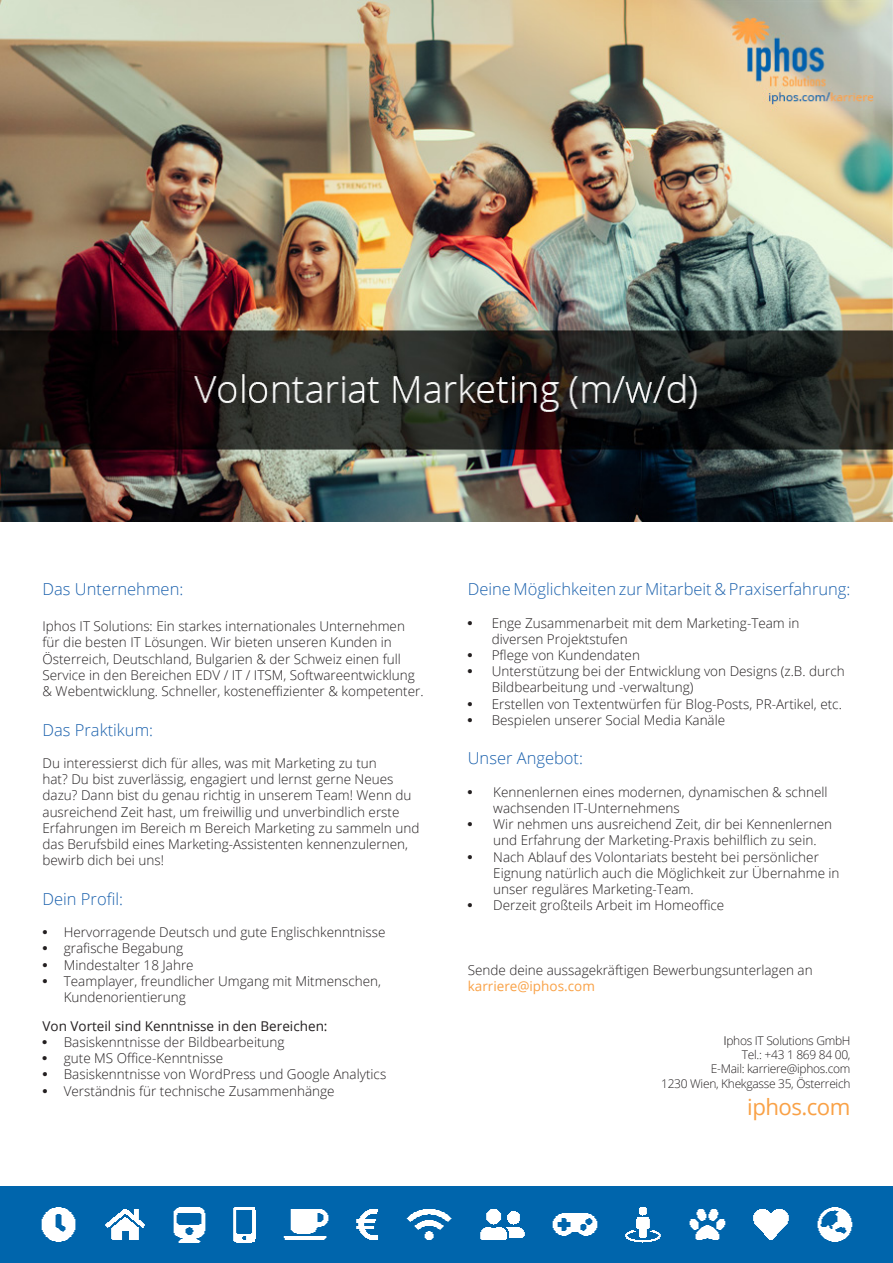
<style>
.page{position:relative;width:893px;height:1263px;background:#fff}
.page>*{position:absolute;margin:0;border:0;box-sizing:border-box;transform-origin:0 0}
.t1{font:22.2px "Open Sans";letter-spacing:-.025em;color:#f9a146}
.t2{font:300 16.5px "Open Sans";color:#1b61ad}
.t3{font:300 13.5px/16.2px "Open Sans";color:#231f20}
.t4{font:13.5px "Open Sans";color:#231f20}
.t5{font:300 12px/14.4px "Open Sans";letter-spacing:-.025em;color:#231f20;text-align:right}
.s1{font-family:"Univers LT Std";font-weight:400;font-stretch:condensed}
.s2{font-weight:400;color:#f9a146}
.s3{font-family:"Univers LT Std"}
</style>
<div class="page">
<img style="left:0;top:1186px;width:893px;height:77px">
<img style="left:0;top:0;width:893px;height:522px">
<p class="t2" style="left:43px;top:578px;width:142px">Das Unternehmen:</p>
<p class="t3" style="left:43px;top:618px;width:383px">Iphos IT Solutions: Ein starkes internationales Unternehmen für die besten IT Lösungen. Wir bieten unseren Kunden in Österreich, Deutschland, Bulgarien &amp; der Schweiz einen full Service in den Bereichen EDV / IT / ITSM, Softwareentwicklung &amp; Webentwicklung. Schneller, kosteneffizienter &amp; kompetenter.</p>
<p class="t2" style="left:43px;top:718px;width:112px">Das Praktikum:</p>
<p class="t3" style="left:43px;top:755px;width:378px">Du interessierst dich für alles, was mit Marketing zu tun<br>hat? Du bist zuverlässig, engagiert und lernst gerne Neues dazu? Dann bist du genau richtig in unserem Team! Wenn du ausreichend Zeit hast, um freiwillig und unverbindlich erste Erfahrungen im Bereich m Bereich Marketing zu sammeln und das Berufsbild eines Marketing-Assistenten kennenzulernen, bewirb dich bei uns!</p>
<p class="t2" style="left:43px;top:887px;width:82px">Dein Profil:</p>
<p class="t3" style="left:43px;top:924px;width:344px"><span class="s1">•</span> Hervorragende Deutsch und gute Englischkenntnisse</p>
<p class="t3" style="left:43px;top:940px;width:142px"><span class="s1">•</span> grafische Begabung</p>
<p class="t3" style="left:43px;top:956px;width:152px"><span class="s1">•</span> Mindestalter 18 Jahre</p>
<p class="t3" style="left:64px;top:972px;width:319px;text-indent:-21px"><span class="s1">•</span> Teamplayer, freundlicher Umgang mit Mitmenschen,<br>Kundenorientierung</p>
<p class="t4" style="left:43px;top:1017px;width:287px">Von Vorteil sind Kenntnisse in den Bereichen:</p>
<p class="t3" style="left:43px;top:1034px;width:244px"><span class="s1">•</span> Basiskenntnisse der Bildbearbeitung</p>
<p class="t3" style="left:43px;top:1050px;width:182px"><span class="s1">•</span> gute MS Office-Kenntnisse</p>
<p class="t3" style="left:43px;top:1066px;width:345px"><span class="s1">•</span> Basiskenntnisse von WordPress und Google Analytics</p>
<p class="t3" style="left:43px;top:1082px;width:293px"><span class="s1">•</span> Verständnis für technische Zusammenhänge</p>
<p class="t2" style="left:468px;top:578px;width:384px">Deine Möglichkeiten zur Mitarbeit &amp; Praxiserfahrung:</p>
<p class="t3" style="left:492px;top:614px;width:309px;text-indent:-24px"><span class="s1">•</span> Enge Zusammenarbeit mit dem Marketing-Team in diversen Projektstufen</p>
<p class="t3" style="left:468px;top:647px;width:174px"><span class="s1">•</span> Pflege von Kundendaten</p>
<p class="t3" style="left:492px;top:663px;width:354px;text-indent:-24px"><span class="s1">•</span> Unterstützung bei der Entwicklung von Designs (z.B. durch<br>Bildbearbeitung und -verwaltung)</p>
<p class="t3" style="left:468px;top:695px;width:376px"><span class="s1">•</span> Erstellen von Textentwürfen für Blog-Posts, PR-Artikel, etc.</p>
<p class="t3" style="left:468px;top:711px;width:259px"><span class="s1">•</span> Bespielen unserer Social Media Kanäle</p>
<p class="t2" style="left:468px;top:747px;width:117px">Unser Angebot:</p>
<p class="t3" style="left:493px;top:783px;width:336px;text-indent:-26px"><span class="s1">•</span> Kennenlernen eines modernen, dynamischen &amp; schnell wachsenden IT-Unternehmens</p>
<p class="t3" style="left:493px;top:816px;width:340px;text-indent:-26px"><span class="s1">•</span> Wir nehmen uns ausreichend Zeit, dir bei Kennenlernen und Erfahrung der Marketing-Praxis behilflich zu sein.</p>
<p class="t3" style="left:493px;top:848px;width:348px;text-indent:-26px"><span class="s1">•</span> Nach Ablauf des Volontariats besteht bei persönlicher<br>Eignung natürlich auch die Möglichkeit zur Übernahme in unser reguläres Marketing-Team.</p>
<p class="t3" style="left:468px;top:897px;width:258px"><span class="s1">•</span> Derzeit großteils Arbeit im Homeoffice</p>
<p class="t3" style="left:468px;top:962px;width:346px">Sende deine aussagekräftigen Bewerbungsunterlagen an <span class="s2">karriere@iphos.com</span></p>
<p class="t5" style="left:711px;top:1033px;width:141px"><span class="s3">I</span>phos IT Solutions GmbH<br>Tel.: +43 1 869 84 00,<br>E-Mail: karriere@iphos.com</p>
<p class="t5" style="left:661px;top:1076px;width:191px">1230 Wien, Khekgasse 35, Österreich</p>
<p class="t1" style="left:747px;top:1091px;width:105px">iphos.com</p>
</div>
